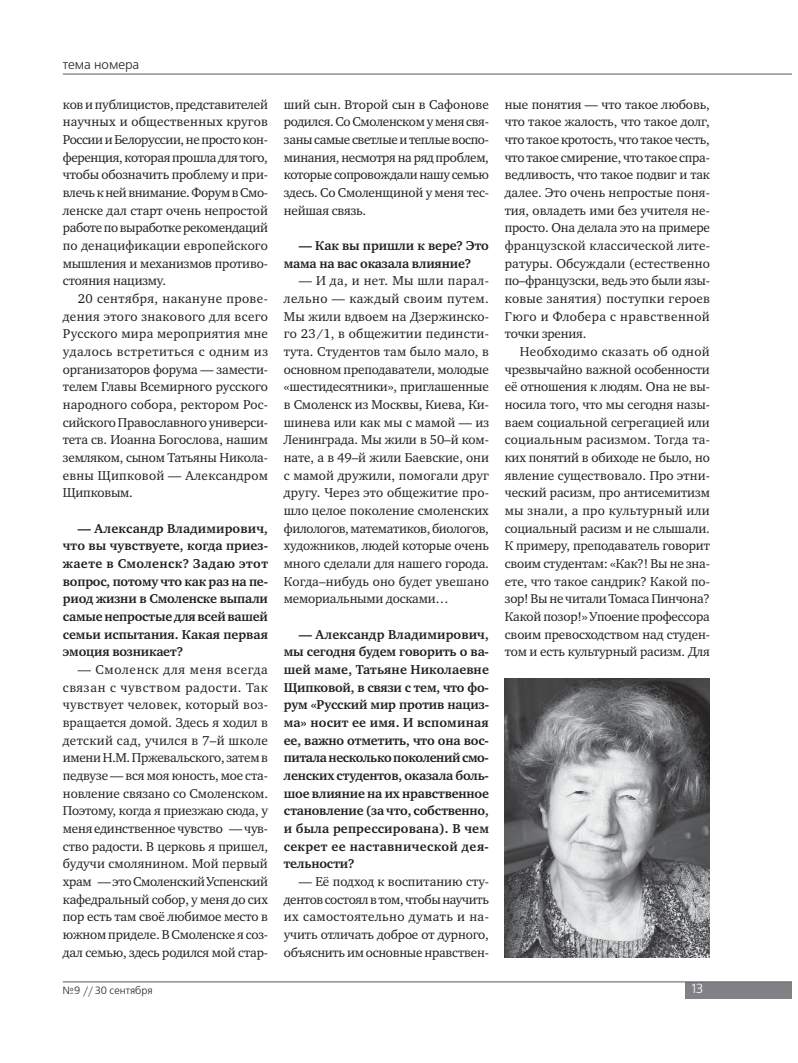
<style>
.page{position:relative;width:798px;height:1063px;background:#fff}
.page>*{position:absolute;margin:0;border:0;box-sizing:border-box;transform-origin:0 0}
.t1{font:13.12px/17.6px "Charter ITC";letter-spacing:-.015em;color:#231f20;text-align:justify}
.t2{font:700 13.12px/17.6px "Charter ITC";letter-spacing:-.005em;color:#231f20;text-align:justify}
.t3{font:13.12px "Free Set C";color:#231f20}
.t4{font:13.12px "Free Set C";color:#fff}
.t5{font:10.5px "Free Set C";color:#231f20}
</style>
<div class="page">
<div style="left:684px;top:982px;width:106px;height:16px;background:#808285"></div>
<hr style="left:63px;top:982px;width:727px;height:1px;background:#58595b">
<hr style="left:63px;top:74px;width:727px;height:1px;background:#58595b">
<img style="left:504px;top:679px;width:205px;height:278px">
<p class="t3" style="left:63px;top:58px;width:78px">тема номера</p>
<p class="t1" style="left:63px;top:96px;width:206px">ков и публицистов, представителей научных и общественных кругов России и Белоруссии, не просто кон&shy;ференция, которая прошла для того, чтобы обозначить проблему и при&shy;влечь к ней внимание. Форум в Смо&shy;ленске дал старт очень непростой работе по выработке рекомендаций по денацификации европейского мышления и механизмов противо&shy;стояния нацизму.</p>
<p class="t1" style="left:63px;top:291px;width:207px;text-indent:15px">20 сентября, накануне прове&shy;дения этого знакового для всего Русского мира мероприятия мне удалось встретиться с одним из организаторов форума — замести&shy;телем Главы Всемирного русского народного собора, ректором Рос&shy;сийского Православного универси&shy;тета св. Иоанна Богослова, нашим земляком, сыном Татьяны Никола&shy;евны Щипковой — Александром Щипковым.</p>
<p class="t2" style="left:63px;top:520px;width:206px;text-indent:15px">— Александр Владимирович, что вы чувствуете, когда приез&shy;жаете в Смоленск? Задаю этот вопрос, потому что как раз на пе&shy;риод жизни в Смоленске выпали самые непростые для всей вашей семьи испытания. Какая первая эмоция возникает?</p>
<p class="t1" style="left:63px;top:661px;width:206px;text-indent:15px">— Смоленск для меня всегда связан с чувством радости. Так чувствует человек, который воз&shy;вращается домой. Здесь я ходил в детский сад, учился в 7–й школе имени Н.М. Пржевальского, затем в педвузе — вся моя юность, мое ста&shy;новление связано со Смоленском.<br>Поэтому, когда я приезжаю сюда, у меня единственное чувство — чув&shy;ство радости. В церковь я пришел, будучи смолянином. Мой первый храм — это Смоленский Успенский кафедральный собор, у меня до сих пор есть там своё любимое место в южном приделе. В Смоленске я соз&shy;дал семью, здесь родился мой стар-</p>
<p class="t1" style="left:284px;top:96px;width:206px">ший сын. Второй сын в Сафонове родился. Со Смоленском у меня свя&shy;заны самые светлые и теплые воспо&shy;минания, несмотря на ряд проблем, которые сопровождали нашу семью здесь. Со Смоленщиной у меня тес&shy;нейшая связь.</p>
<p class="t2" style="left:284px;top:237px;width:206px;text-indent:15px">— Как вы пришли к вере? Это мама на вас оказала влияние?</p>
<p class="t1" style="left:284px;top:273px;width:206px;text-indent:15px">— И да, и нет. Мы шли парал&shy;лельно — каждый своим путем.<br>Мы жили вдвоем на Дзержинско&shy;го 23/1, в общежитии пединсти&shy;тута. Студентов там было мало, в основном преподаватели, молодые «шестидесятники», приглашенные в Смоленск из Москвы, Киева, Ки&shy;шинева или как мы с мамой — из Ленинграда. Мы жили в 50–й ком&shy;нате, а в 49–й жили Баевские, они с мамой дружили, помогали друг другу. Через это общежитие про&shy;шло целое поколение смоленских филологов, математиков, биологов, художников, людей которые очень много сделали для нашего города.<br>Когда–нибудь оно будет увешано мемориальными досками…</p>
<p class="t2" style="left:284px;top:626px;width:206px;text-indent:15px">— Александр Владимирович, мы сегодня будем говорить о ва&shy;шей маме, Татьяне Николаевне Щипковой, в связи с тем, что фо&shy;рум «Русский мир против нациз&shy;ма» носит ее имя. И вспоминая ее, важно отметить, что она вос&shy;питала несколько поколений смо&shy;ленских студентов, оказала боль&shy;шое влияние на их нравственное становление (за что, собственно, и была репрессирована). В чем секрет ее наставнической дея&shy;тельности?</p>
<p class="t1" style="left:284px;top:873px;width:206px;text-indent:15px">— Её подход к воспитанию сту&shy;дентов состоял в том, чтобы научить их самостоятельно думать и на&shy;учить отличать доброе от дурного, объяснить им основные нравствен-</p>
<p class="t1" style="left:504px;top:96px;width:206px">ные понятия — что такое любовь, что такое жалость, что такое долг, что такое кротость, что такое честь, что такое смирение, что такое спра&shy;ведливость, что такое подвиг и так далее. Это очень непростые поня&shy;тия, овладеть ими без учителя не&shy;просто. Она делала это на примере французской классической лите&shy;ратуры. Обсуждали (естественно по–французски, ведь это были язы&shy;ковые занятия) поступки героев Гюго и Флобера с нравственной точки зрения.</p>
<p class="t1" style="left:504px;top:344px;width:206px;text-indent:15px">Необходимо сказать об одной чрезвычайно важной особенности её отношения к людям. Она не вы&shy;носила того, что мы сегодня назы&shy;ваем социальной сегрегацией или социальным расизмом. Тогда та&shy;ких понятий в обиходе не было, но явление существовало. Про этни&shy;ческий расизм, про антисемитизм мы знали, а про культурный или социальный расизм и не слышали.<br>К примеру, преподаватель говорит своим студентам: «Как?! Вы не зна&shy;ете, что такое сандрик? Какой по&shy;зор! Вы не читали Томаса Пинчона?<br>Какой позор!» Упоение профессора своим превосходством над студен&shy;том и есть культурный расизм. Для</p>
<p class="t5" style="left:62px;top:986px;width:92px">№9 // 30 сентября</p>
<p class="t4" style="left:691px;top:983px;width:13px">13</p>
</div>
